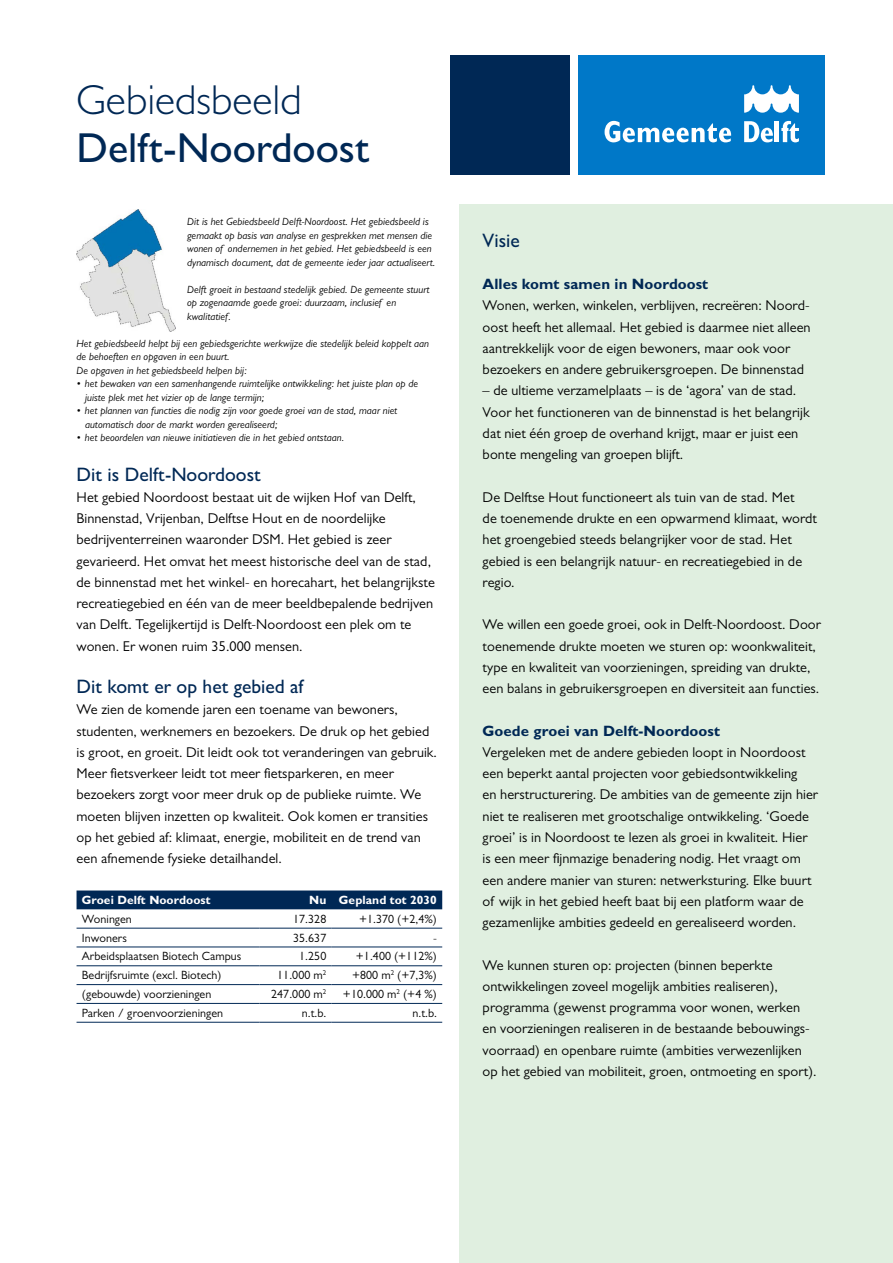
<style>
.page{position:relative;width:893px;height:1263px;background:#fff}
.page>*{position:absolute;margin:0;border:0;box-sizing:border-box;transform-origin:0 0}
.H2_-_Hst_kop{font:500 42px/48px "Gill Sans MT Pro";color:#002855}
.H3_-_Paragraaf{font:500 19.5px "Gill Sans MT Pro";color:#002855}
.H4_-_Tussenkop{font:700 15px "Gill Sans MT Pro";letter-spacing:.005em;color:#002855}
.P_-_Broodtekst{font:14.25px/21.3px "Gill Sans MT Pro";letter-spacing:.005em;color:#000}
.TR-tabel_platte_teks{font:12px "Gill Sans MT Pro";letter-spacing:.005em;color:#000}
.TH-Tabelkop{font:700 12px "Gill Sans MT Pro";letter-spacing:.005em;color:#fff}
.TH-Tabelkop_rechts{font:700 12px "Gill Sans MT Pro";letter-spacing:.005em;color:#fff}
.P_-_fotobijschrit__7{font:italic 10.5px/13.5px "Gill Sans MT Pro";letter-spacing:.005em;color:#000}
.s1{font-weight:300}
</style>
<div class="page">
<div style="left:459px;top:204px;width:434px;height:1059px;background:#e0efe0"></div>
<img style="left:77px;top:209px;width:98px;height:122px">
<div style="left:77px;top:890px;width:365px;height:19px;background:#002855"></div>
<hr style="left:77px;top:946px;width:182px;height:1px;background:#002855">
<hr style="left:259px;top:946px;width:73px;height:1px;background:#002855">
<hr style="left:332px;top:946px;width:110px;height:1px;background:#002855">
<hr style="left:77px;top:984px;width:182px;height:1px;background:#002855">
<hr style="left:259px;top:984px;width:73px;height:1px;background:#002855">
<hr style="left:332px;top:984px;width:110px;height:1px;background:#002855">
<hr style="left:77px;top:1003px;width:182px;height:1px;background:#002855">
<hr style="left:259px;top:1003px;width:73px;height:1px;background:#002855">
<hr style="left:332px;top:1003px;width:110px;height:1px;background:#002855">
<hr style="left:77px;top:1022px;width:182px;height:1px;background:#002855">
<hr style="left:259px;top:1022px;width:73px;height:1px;background:#002855">
<hr style="left:332px;top:1022px;width:110px;height:1px;background:#002855">
<hr style="left:77px;top:928px;width:182px;height:1px;background:#002855">
<hr style="left:259px;top:928px;width:73px;height:1px;background:#002855">
<hr style="left:332px;top:928px;width:110px;height:1px;background:#002855">
<hr style="left:77px;top:965px;width:182px;height:1px;background:#002855">
<hr style="left:259px;top:965px;width:73px;height:1px;background:#002855">
<hr style="left:332px;top:965px;width:110px;height:1px;background:#002855">
<div style="left:578px;top:55px;width:247px;height:119px;background:#0078c8"></div>
<svg style="left:744px;top:85px;width:55px;height:28px"></svg>
<svg style="left:744px;top:121px;width:29px;height:21px"></svg>
<hr style="left:775px;top:121px;width:4px;height:21px;background:#fff">
<svg style="left:781px;top:121px;width:18px;height:21px"></svg>
<svg style="left:605px;top:121px;width:126px;height:21px"></svg>
<div style="left:451px;top:55px;width:119px;height:119px;background:#002855"></div>
<h2 class="H2_-_Hst_kop" style="left:77px;top:75px;width:295px"><span class="s1">Gebiedsbeeld<br></span>Delft-Noordoost</h2>
<p class="P_-_fotobijschrit__7" style="left:187px;top:215px;width:250px">Dit is het Gebiedsbeeld Delft-Noordoost. Het gebiedsbeeld is gemaakt op basis van analyse en gesprekken met mensen die wonen of ondernemen in het gebied. Het gebiedsbeeld is een dynamisch document, dat de gemeente ieder jaar actualiseert.</p>
<p class="P_-_fotobijschrit__7" style="left:187px;top:282px;width:244px">Delft groeit in bestaand stedelijk gebied. De gemeente stuurt op zogenaamde goede groei: duurzaam, inclusief en kwalitatief.</p>
<p class="P_-_fotobijschrit__7" style="left:77px;top:336px;width:354px">Het gebiedsbeeld helpt bij een gebiedsgerichte werkwijze die stedelijk beleid koppelt aan de behoeften en opgaven in een buurt.<br>De opgaven in het gebiedsbeeld helpen bij:</p>
<p class="P_-_fotobijschrit__7" style="left:85px;top:377px;width:335px;text-indent:-9px">• het bewaken van een samenhangende ruimtelijke ontwikkeling: het juiste plan op de juiste plek met het vizier op de lange termijn;</p>
<p class="P_-_fotobijschrit__7" style="left:85px;top:404px;width:314px;text-indent:-9px">• het plannen van functies die nodig zijn voor goede groei van de stad, maar niet automatisch door de markt worden gerealiseerd;</p>
<p class="P_-_fotobijschrit__7" style="left:77px;top:431px;width:269px">• het beoordelen van nieuwe initiatieven die in het gebied ontstaan.</p>
<h3 class="H3_-_Paragraaf" style="left:77px;top:462px;width:186px">Dit is Delft-Noordoost</h3>
<p class="P_-_Broodtekst" style="left:77px;top:486px;width:360px">Het gebied Noordoost bestaat uit de wijken Hof van Delft, Binnenstad, Vrijenban, Delftse Hout en de noordelijke bedrijventerreinen waaronder DSM. Het gebied is zeer gevarieerd. Het omvat het meest historische deel van de stad, de binnenstad met het winkel- en horecahart, het belangrijkste recreatiegebied en één van de meer beeldbepalende bedrijven van Delft. Tegelijkertijd is Delft-Noordoost een plek om te wonen. Er wonen ruim 35.000 mensen.</p>
<h3 class="H3_-_Paragraaf" style="left:77px;top:675px;width:229px">Dit komt er op het gebied af</h3>
<p class="P_-_Broodtekst" style="left:77px;top:699px;width:362px">We zien de komende jaren een toename van bewoners, studenten, werknemers en bezoekers. De druk op het gebied is groot, en groeit. Dit leidt ook tot veranderingen van gebruik.<br>Meer fietsverkeer leidt tot meer fietsparkeren, en meer bezoekers zorgt voor meer druk op de publieke ruimte. We moeten blijven inzetten op kwaliteit. Ook komen er transities op het gebied af: klimaat, energie, mobiliteit en de trend van een afnemende fysieke detailhandel.</p>
<p class="TH-Tabelkop" style="left:82px;top:892px;width:130px">Groei Delft Noordoost</p>
<p class="TH-Tabelkop_rechts" style="left:309px;top:892px;width:19px">Nu</p>
<p class="TH-Tabelkop_rechts" style="left:339px;top:892px;width:99px">Gepland tot 2030</p>
<p class="TR-tabel_platte_teks" style="left:82px;top:912px;width:52px">Woningen</p>
<p class="TR-tabel_platte_teks" style="left:293px;top:912px;width:35px">17.328</p>
<p class="TR-tabel_platte_teks" style="left:359px;top:912px;width:79px">+1.370 (+2,4%)</p>
<p class="TR-tabel_platte_teks" style="left:82px;top:930px;width:47px">Inwoners</p>
<p class="TR-tabel_platte_teks" style="left:293px;top:930px;width:35px">35.637</p>
<p class="TR-tabel_platte_teks" style="left:433px;top:930px;width:5px">-</p>
<p class="TR-tabel_platte_teks" style="left:82px;top:949px;width:161px">Arbeidsplaatsen Biotech Campus</p>
<p class="TR-tabel_platte_teks" style="left:299px;top:949px;width:29px">1.250</p>
<p class="TR-tabel_platte_teks" style="left:356px;top:949px;width:83px">+1.400 (+112%)</p>
<p class="TR-tabel_platte_teks" style="left:82px;top:968px;width:141px">Bedrijfsruimte (excl. Biotech)</p>
<p class="TR-tabel_platte_teks" style="left:277px;top:968px;width:51px">11.000 m<sup>2</sup></p>
<p class="TR-tabel_platte_teks" style="left:352px;top:968px;width:86px">+800 m<sup>2</sup> (+7,3%)</p>
<p class="TR-tabel_platte_teks" style="left:82px;top:987px;width:131px">(gebouwde) voorzieningen</p>
<p class="TR-tabel_platte_teks" style="left:271px;top:987px;width:57px">247.000 m<sup>2</sup></p>
<p class="TR-tabel_platte_teks" style="left:343px;top:987px;width:95px">+10.000 m<sup>2</sup> (+4 %)</p>
<p class="TR-tabel_platte_teks" style="left:82px;top:1006px;width:143px">Parken / groenvoorzieningen</p>
<p class="TR-tabel_platte_teks" style="left:302px;top:1006px;width:26px">n.t.b.</p>
<p class="TR-tabel_platte_teks" style="left:412px;top:1006px;width:26px">n.t.b.</p>
<h3 class="H3_-_Paragraaf" style="left:483px;top:228px;width:39px">Visie</h3>
<h4 class="H4_-_Tussenkop" style="left:483px;top:275px;width:227px">Alles komt samen in Noordoost</h4>
<p class="P_-_Broodtekst" style="left:483px;top:295px;width:329px">Wonen, werken, winkelen, verblijven, recreëren: Noord&shy;oost heeft het allemaal. Het gebied is daarmee niet alleen aantrekkelijk voor de eigen bewoners, maar ook voor bezoekers en andere gebruikersgroepen. De binnenstad</p>
<p class="P_-_Broodtekst" style="left:483px;top:380px;width:328px">– de ultieme verzamelplaats – is de ‘agora’ van de stad.<br>Voor het functioneren van de binnenstad is het belangrijk dat niet één groep de overhand krijgt, maar er juist een bonte mengeling van groepen blijft.</p>
<p class="P_-_Broodtekst" style="left:483px;top:486px;width:336px">De Delftse Hout functioneert als tuin van de stad. Met<br>de toenemende drukte en een opwarmend klimaat, wordt het groengebied steeds belangrijker voor de stad. Het gebied is een belangrijk natuur- en recreatiegebied in de regio.</p>
<p class="P_-_Broodtekst" style="left:483px;top:614px;width:340px">We willen een goede groei, ook in Delft-Noordoost. Door toenemende drukte moeten we sturen op: woonkwaliteit, type en kwaliteit van voorzieningen, spreiding van drukte, een balans in gebruikersgroepen en diversiteit aan functies.</p>
<h4 class="H4_-_Tussenkop" style="left:483px;top:721px;width:239px">Goede groei van Delft-Noordoost</h4>
<p class="P_-_Broodtekst" style="left:483px;top:741px;width:337px">Vergeleken met de andere gebieden loopt in Noordoost een beperkt aantal projecten voor gebiedsontwikkeling<br>en herstructurering. De ambities van de gemeente zijn hier niet te realiseren met grootschalige ontwikkeling. ‘Goede groei’ is in Noordoost te lezen als groei in kwaliteit. Hier is een meer fijnmazige benadering nodig. Het vraagt om een andere manier van sturen: netwerksturing. Elke buurt of wijk in het gebied heeft baat bij een platform waar de gezamenlijke ambities gedeeld en gerealiseerd worden.</p>
<p class="P_-_Broodtekst" style="left:483px;top:954px;width:336px">We kunnen sturen op: projecten (binnen beperkte ontwikkelingen zoveel mogelijk ambities realiseren), programma (gewenst programma voor wonen, werken en voorzieningen realiseren in de bestaande bebouwings&shy;voorraad) en openbare ruimte (ambities verwezenlijken op het gebied van mobiliteit, groen, ontmoeting en sport).</p>
</div>
